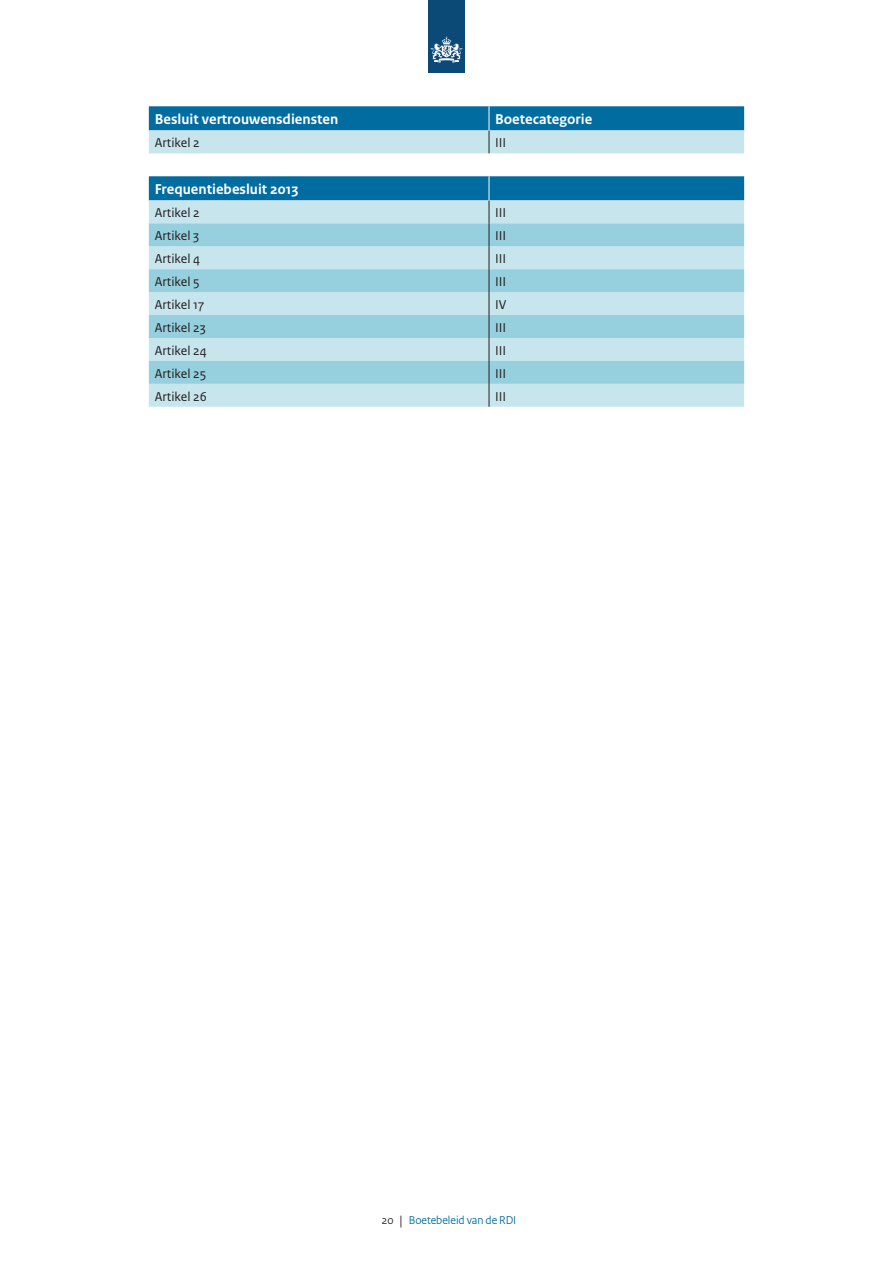
<style>
.page{position:relative;width:893px;height:1263px;background:#fff}
.page>*{position:absolute;margin:0;border:0;box-sizing:border-box;transform-origin:0 0}
.Kopcelstijl{font:700 15px "Rijksoverheid Sans Text";color:#fff}
.Celalineastijl{font:13.5px "Rijksoverheid Sans Text";color:#231f20}
.t1{font:12px "Rijksoverheid Sans Heading";color:#006c9f}
.s1{color:#231f20}
.s2{font-size:14.25px;color:#231f20}
</style>
<div class="page">
<div style="left:149px;top:106px;width:595px;height:24px;background:#006c9f"></div>
<svg style="left:149px;top:130px;width:595px;height:277px;fill:#c7e5ed"></svg>
<svg style="left:149px;top:223px;width:595px;height:161px;fill:#96cfde"></svg>
<svg style="left:489px;top:106px;width:1px;height:47px"></svg>
<svg style="left:489px;top:176px;width:1px;height:231px"></svg>
<div style="left:428px;top:0;width:37px;height:73px;background:#0b4977"></div>
<svg style="left:431px;top:36px;width:31px;height:27px"></svg>
<p class="Kopcelstijl" style="left:155px;top:111px;width:185px">Besluit vertrouwensdiensten</p>
<p class="Kopcelstijl" style="left:495px;top:111px;width:99px">Boetecategorie</p>
<p class="Celalineastijl" style="left:155px;top:135px;width:47px">Artikel 2</p>
<p class="Celalineastijl" style="left:495px;top:135px;width:13px">III</p>
<p class="Kopcelstijl" style="left:155px;top:181px;width:145px">Frequentiebesluit 2013</p>
<p class="Celalineastijl" style="left:155px;top:205px;width:47px">Artikel 2</p>
<p class="Celalineastijl" style="left:495px;top:205px;width:13px">III</p>
<p class="Celalineastijl" style="left:155px;top:228px;width:46px">Artikel 3</p>
<p class="Celalineastijl" style="left:495px;top:228px;width:13px">III</p>
<p class="Celalineastijl" style="left:155px;top:251px;width:47px">Artikel 4</p>
<p class="Celalineastijl" style="left:495px;top:251px;width:13px">III</p>
<p class="Celalineastijl" style="left:155px;top:274px;width:47px">Artikel 5</p>
<p class="Celalineastijl" style="left:495px;top:274px;width:13px">III</p>
<p class="Celalineastijl" style="left:155px;top:297px;width:51px">Artikel 17</p>
<p class="Celalineastijl" style="left:495px;top:297px;width:13px">IV</p>
<p class="Celalineastijl" style="left:155px;top:320px;width:53px">Artikel 23</p>
<p class="Celalineastijl" style="left:495px;top:320px;width:13px">III</p>
<p class="Celalineastijl" style="left:155px;top:343px;width:54px">Artikel 24</p>
<p class="Celalineastijl" style="left:495px;top:343px;width:13px">III</p>
<p class="Celalineastijl" style="left:155px;top:366px;width:53px">Artikel 25</p>
<p class="Celalineastijl" style="left:495px;top:366px;width:13px">III</p>
<p class="Celalineastijl" style="left:155px;top:389px;width:54px">Artikel 26</p>
<p class="Celalineastijl" style="left:495px;top:389px;width:13px">III</p>
<p class="t1" style="left:382px;top:1213px;width:136px"><span class="s1">20</span> <span class="s2">|</span> Boetebeleid van de RDI</p>
</div>
